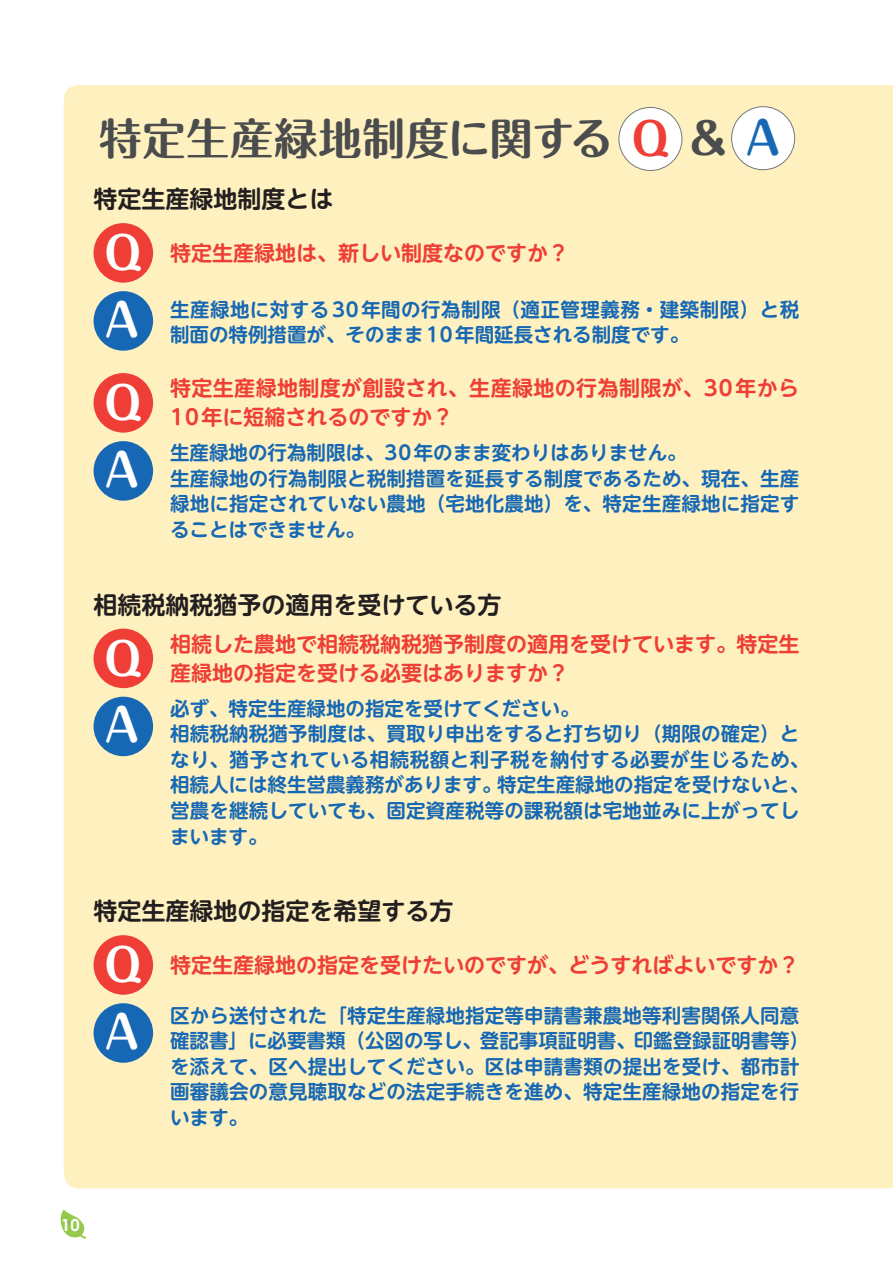
<style>
.page{position:relative;width:893px;height:1263px;background:#fff}
.page>*{position:absolute;margin:0;border:0;box-sizing:border-box;transform-origin:0 0}
.t1{font:700 45px/66.6px "Maru Fo Pro";color:#fff}
.t2{font:700 43.5px "Maru Fo Pro";letter-spacing:-.005em;color:#4b4c4d}
.t3{font:700 24px "UD Shin M Go Pro De";color:#231f20}
.t4{font:700 21px/28.7px "UD Shin M Go Pro De";color:#ee3e35}
.t5{font:700 21px/28.7px "UD Shin M Go Pro De";letter-spacing:.02em;color:#ee3e35}
.t6{font:700 19.5px/25.5px "UD Shin M Go Pro De";letter-spacing:.01em;color:#1768b4}
.t7{font:700 16.5px "Century Gothic";color:#fff}
.s1{font-size:45px;color:#ee3e35}
.s2{font-size:45px;color:#1768b4}
</style>
<div class="page">
<div style="left:64px;top:85px;width:829px;height:1103px;background:#fef1bf"></div>
<svg style="left:61px;top:1209px;width:25px;height:29px"></svg>
<div style="left:619px;top:107px;width:63px;height:63px;background:#fff;border-radius:50%"></div>
<div style="left:619px;top:107px;width:63px;height:64px;border:1px solid #76787b;border-radius:50%"></div>
<div style="left:732px;top:107px;width:63px;height:63px;background:#fff;border-radius:50%"></div>
<div style="left:731px;top:106px;width:64px;height:64px;border:1px solid #76787b;border-radius:50%"></div>
<div style="left:94px;top:223px;width:59px;height:60px;background:#ee3e35;border-radius:50%"></div>
<div style="left:94px;top:291px;width:59px;height:60px;background:#1768b4;border-radius:50%"></div>
<div style="left:94px;top:629px;width:59px;height:59px;background:#ee3e35;border-radius:50%"></div>
<div style="left:94px;top:697px;width:59px;height:59px;background:#1768b4;border-radius:50%"></div>
<div style="left:94px;top:935px;width:59px;height:60px;background:#ee3e35;border-radius:50%"></div>
<div style="left:94px;top:1003px;width:59px;height:60px;background:#1768b4;border-radius:50%"></div>
<div style="left:94px;top:373px;width:59px;height:60px;background:#ee3e35;border-radius:50%"></div>
<div style="left:94px;top:441px;width:59px;height:60px;background:#1768b4;border-radius:50%"></div>
<h2 class="t2" style="left:99px;top:104px;width:682px">特定生産緑地制度に関する <span class="s1">Q</span> ＆ <span class="s2">A</span></h2>
<p class="t3" style="left:94px;top:180px;width:242px">特定生産緑地制度とは</p>
<h1 class="t1" style="left:104px;top:215px;width:38px">Q<br>A</h1>
<p class="t4" style="left:170px;top:238px;width:400px">特定生産緑地は、新しい制度なのですか？</p>
<p class="t6" style="left:170px;top:295px;width:631px">生産緑地に対する 30年間の行為制限（適正管理義務・建築制限）と税制面の特例措置が、そのまま10年間延長される制度です。</p>
<h1 class="t1" style="left:104px;top:365px;width:38px">Q<br>A</h1>
<p class="t5" style="left:170px;top:373px;width:631px">特定生産緑地制度が創設され、生産緑地の行為制限が、30年から<br>10年に短縮されるのですか？</p>
<p class="t6" style="left:170px;top:439px;width:631px">生産緑地の行為制限は、30年のまま変わりはありません。<br>生産緑地の行為制限と税制措置を延長する制度であるため、現在、生産緑地に指定されていない農地（宅地化農地）を、特定生産緑地に指定することはできません。</p>
<p class="t3" style="left:94px;top:585px;width:410px">相続税納税猶予の適用を受けている方</p>
<h1 class="t1" style="left:104px;top:620px;width:38px">Q<br>A</h1>
<p class="t4" style="left:170px;top:629px;width:631px">相続した農地で相続税納税猶予制度の適用を受けています。特定生産緑地の指定を受ける必要はありますか？</p>
<p class="t6" style="left:170px;top:695px;width:641px">必ず、特定生産緑地の指定を受けてください。<br>相続税納税猶予制度は、買取り申出をすると打ち切り（期限の確定）となり、猶予されている相続税額と利子税を納付する必要が生じるため、相続人には終生営農義務があります。特定生産緑地の指定を受けないと、営農を継続していても、固定資産税等の課税額は宅地並みに上がってしまいます。</p>
<p class="t3" style="left:94px;top:892px;width:362px">特定生産緑地の指定を希望する方</p>
<h1 class="t1" style="left:104px;top:927px;width:38px">Q<br>A</h1>
<p class="t4" style="left:170px;top:949px;width:631px">特定生産緑地の指定を受けたいのですが、どうすればよいですか？</p>
<p class="t6" style="left:170px;top:1001px;width:641px">区から送付された「特定生産緑地指定等申請書兼農地等利害関係人同意確認書」に必要書類（公図の写し、登記事項証明書、印鑑登録証明書等）を添えて、区へ提出してください。区は申請書類の提出を受け、都市計画審議会の意見聴取などの法定手続きを進め、特定生産緑地の指定を行います。</p>
<p class="t7" style="left:61px;top:1212px;width:20px">10</p>
</div>
